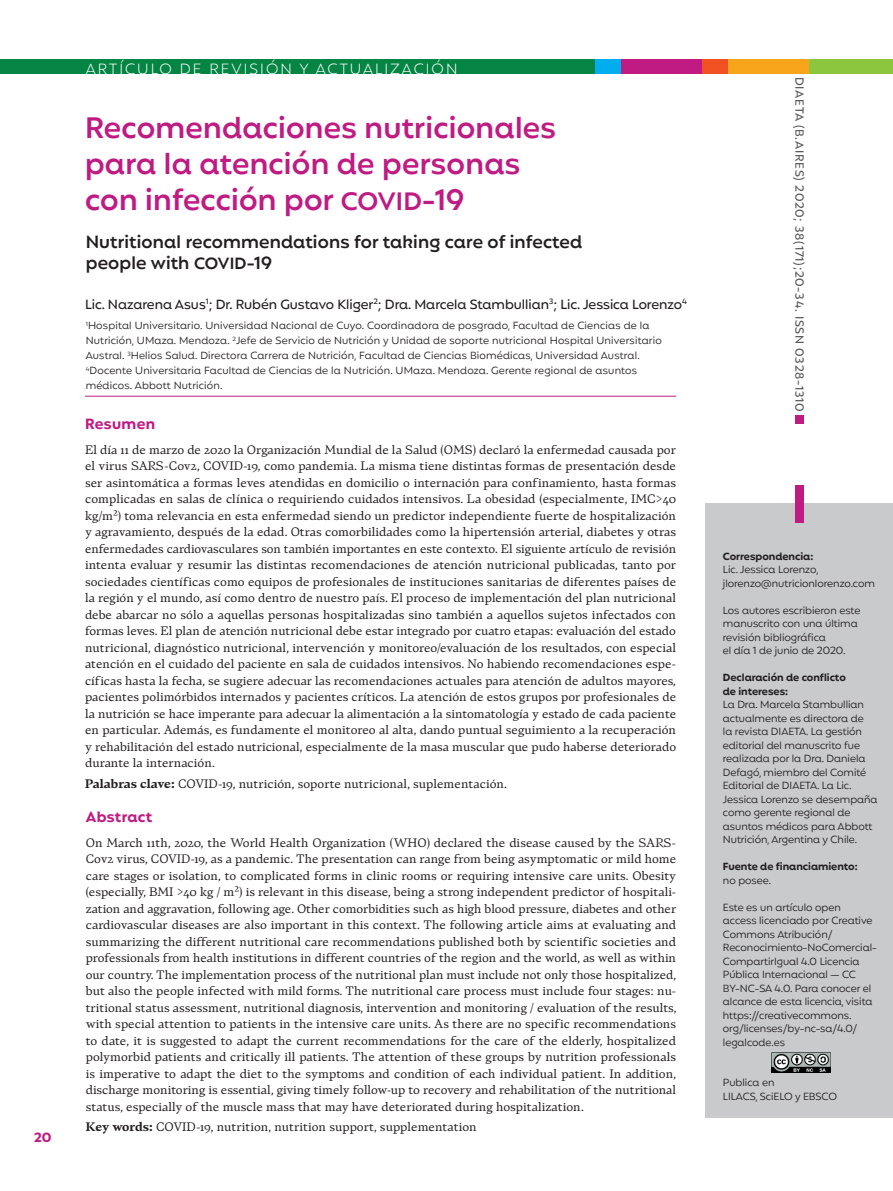
<style>
.page{position:relative;width:893px;height:1191px;background:#fff}
.page>*{position:absolute;margin:0;border:0;box-sizing:border-box;transform-origin:0 0}
.t1{font:600 30px/36px "Mangueira";letter-spacing:.01em;color:#bf1b82}
.t2{font:600 18px/21px "Mangueira";letter-spacing:.01em;color:#231f20}
.t3{font:300 15px "Mangueira";letter-spacing:.14em;color:#fff}
.t4{font:700 15px "Mangueira";letter-spacing:.025em;color:#bf1b82}
.t5{font:500 13.5px "Mangueira";color:#231f20}
.t6{font:700 13.5px "Mangueira";color:#bf1b82}
.t7{font:12px/16.5px "Teramo Txt Rg";color:#231f20;text-align:justify}
.t8{font:500 12px "Mangueira";letter-spacing:.06em;color:#57585a}
.t9{font:10.5px/13.5px "Mangueira";color:#231f20}
.t10{font:10.5px/15px "Mangueira";letter-spacing:.02em;color:#231f20}
.t11{font:700 10.5px/13.5px "Mangueira";color:#231f20}
.s1{font-size:25.5px}
.s2{font-size:16.5px}
.s3{font-family:"Teramo Txt Bd"}
</style>
<div class="page">
<div style="left:0;top:60px;width:892px;height:14px;background:#058544"></div>
<div style="left:809px;top:60px;width:84px;height:14px;background:#8bc63e"></div>
<div style="left:727px;top:60px;width:82px;height:14px;background:#f9a51b"></div>
<div style="left:702px;top:60px;width:25px;height:14px;background:#f15122"></div>
<div style="left:620px;top:60px;width:82px;height:14px;background:#bf1b82"></div>
<div style="left:595px;top:60px;width:25px;height:14px;background:#00aeef"></div>
<div style="left:706px;top:504px;width:187px;height:613px;background:#c9cacc"></div>
<hr style="left:85px;top:396px;width:591px;height:1px;background:#bf1b82">
<img style="left:771px;top:1052px;width:59px;height:20px">
<div style="left:795px;top:485px;width:9px;height:37px;background:#bf1b82"></div>
<div style="left:795px;top:416px;width:9px;height:8px;background:#bf1b82"></div>
<p class="t6" style="left:34px;top:1128px;width:19px">20</p>
<p class="t3" style="left:86px;top:59px;width:373px">ARTÍCULO DE REVISIÓN Y ACTUALIZACIÓN</p>
<h1 class="t1" style="left:85px;top:113px;width:472px">Recomendaciones nutricionales para la atención de personas con infección por <span class="s1">COVID</span>-19</h1>
<h2 class="t2" style="left:86px;top:233px;width:498px">Nutritional recommendations for taking care of infected people with <span class="s2">COVID</span>-19</h2>
<p class="t5" style="left:85px;top:295px;width:603px">Lic. Nazarena Asus<sup>1</sup>; Dr. Rubén Gustavo Kliger<sup>2</sup>; Dra. Marcela Stambullian<sup>3</sup>; Lic. Jessica Lorenzo<sup>4</sup></p>
<p class="t10" style="left:86px;top:319px;width:578px"><sup>1</sup>Hospital Universitario. Universidad Nacional de Cuyo. Coordinadora de posgrado, Facultad de Ciencias de la Nutrición, UMaza. Mendoza. <sup>2</sup>Jefe de Servicio de Nutrición y Unidad de soporte nutricional Hospital Universitario Austral. <sup>3</sup>Helios Salud. Directora Carrera de Nutrición, Facultad de Ciencias Biomédicas, Universidad Austral.<br><sup>4</sup>Docente Universitaria Facultad de Ciencias de la Nutrición. UMaza. Mendoza. Gerente regional de asuntos médicos. Abbott Nutrición.</p>
<p class="t4" style="left:85px;top:414px;width:72px">Resumen</p>
<p class="t7" style="left:85px;top:441px;width:593px">El día 11 de marzo de 2020 la Organización Mundial de la Salud (OMS) declaró la enfermedad causada por el virus SARS-Cov2, COVID-19, como pandemia. La misma tiene distintas formas de presentación desde ser asintomática a formas leves atendidas en domicilio o internación para confinamiento, hasta formas complicadas en salas de clínica o requiriendo cuidados intensivos. La obesidad (especialmente, IMC&gt;40 kg/m2) toma relevancia en esta enfermedad siendo un predictor independiente fuerte de hospitalización y agravamiento, después de la edad. Otras comorbilidades como la hipertensión arterial, diabetes y otras enfermedades cardiovasculares son también importantes en este contexto. El siguiente artículo de revisión intenta evaluar y resumir las distintas recomendaciones de atención nutricional publicadas, tanto por sociedades científicas como equipos de profesionales de instituciones sanitarias de diferentes países de la región y el mundo, así como dentro de nuestro país. El proceso de implementación del plan nutricional debe abarcar no sólo a aquellas personas hospitalizadas sino también a aquellos sujetos infectados con formas leves. El plan de atención nutricional debe estar integrado por cuatro etapas: evaluación del estado nutricional, diagnóstico nutricional, intervención y monitoreo/evaluación de los resultados, con especial atención en el cuidado del paciente en sala de cuidados intensivos. No habiendo recomendaciones espe&shy;cíficas hasta la fecha, se sugiere adecuar las recomendaciones actuales para atención de adultos mayores, pacientes polimórbidos internados y pacientes críticos. La atención de estos grupos por profesionales de la nutrición se hace imperante para adecuar la alimentación a la sintomatología y estado de cada paciente en particular. Además, es fundamente el monitoreo al alta, dando puntual seguimiento a la recuperación y rehabilitación del estado nutricional, especialmente de la masa muscular que pudo haberse deteriorado durante la internación.</p>
<p class="t7" style="left:85px;top:775px;width:424px"><span class="s3">Palabras clave:</span> COVID-19, nutrición, soporte nutricional, suplementación.</p>
<p class="t4" style="left:86px;top:806px;width:68px">Abstract</p>
<p class="t7" style="left:86px;top:833px;width:592px">On March 11th, 2020, the World Health Organization (WHO) declared the disease caused by the SARS-Cov2 virus, COVID-19, as a pandemic. The presentation can range from being asymptomatic or mild home care stages or isolation, to complicated forms in clinic rooms or requiring intensive care units. Obesity (especially, BMI &gt;40 kg / m2) is relevant in this disease, being a strong independent predictor of hospitali&shy;zation and aggravation, following age. Other comorbidities such as high blood pressure, diabetes and other cardiovascular diseases are also important in this context. The following article aims at evaluating and summarizing the different nutritional care recommendations published both by scientific societies and professionals from health institutions in different countries of the region and the world, as well as within our country. The implementation process of the nutritional plan must include not only those hospitalized, but also the people infected with mild forms. The nutritional care process must include four stages: nu&shy;tritional status assessment, nutritional diagnosis, intervention and monitoring / evaluation of the results, with special attention to patients in the intensive care units. As there are no specific recommendations to date, it is suggested to adapt the current recommendations for the care of the elderly, hospitalized polymorbid patients and critically ill patients. The attention of these groups by nutrition professionals is imperative to adapt the diet to the symptoms and condition of each individual patient. In addition, discharge monitoring is essential, giving timely follow-up to recovery and rehabilitation of the nutritional status, especially of the muscle mass that may have deteriorated during hospitalization.</p>
<p class="t7" style="left:86px;top:1118px;width:392px"><span class="s3">Key words:</span> COVID-19, nutrition, nutrition support, supplementation</p>
<p class="t8" style="left:808px;top:77px;width:336px;rotate:90deg">DIAETA (B.AIRES) 2020; 38(171);20-34. ISSN 0328-1310</p>
<p class="t11" style="left:723px;top:550px;width:92px">Correspondencia:</p>
<p class="t9" style="left:723px;top:563px;width:154px">Lic. Jessica Lorenzo, jlorenzo@nutricionlorenzo.com</p>
<p class="t9" style="left:723px;top:604px;width:139px">Los autores escribieron este manuscrito con una última revisión bibliográfica<br>el día 1 de junio de 2020.</p>
<p class="t11" style="left:723px;top:672px;width:124px">Declaración de conflicto de intereses:</p>
<p class="t9" style="left:723px;top:698px;width:156px">La Dra. Marcela Stambullian actualmente es directora de<br>la revista DIAETA. La gestión editorial del manuscrito fue realizada por la Dra. Daniela<br>Defagó, miembro del Comité<br>Editorial de DIAETA. La Lic.<br>Jessica Lorenzo se desempaña como gerente regional de asuntos médicos para Abbott<br>Nutrición, Argentina y Chile.</p>
<p class="t11" style="left:723px;top:861px;width:136px">Fuente de financiamiento:</p>
<p class="t9" style="left:723px;top:874px;width:50px">no posee.</p>
<p class="t9" style="left:723px;top:901px;width:155px">Este es un artículo open access licenciado por Creative<br>Commons Atribución/<br>Reconocimiento-NoComercial-<br>CompartirIgual 4.0 Licencia<br>Pública Internacional — CC<br>BY-NC-SA 4.0. Para conocer el alcance de esta licencia, visita https://creativecommons. org/licenses/by-nc-sa/4.0/ legalcode.es</p>
<p class="t9" style="left:723px;top:1076px;width:116px">Publica en<br>LILACS, SciELO y EBSCO</p>
</div>
